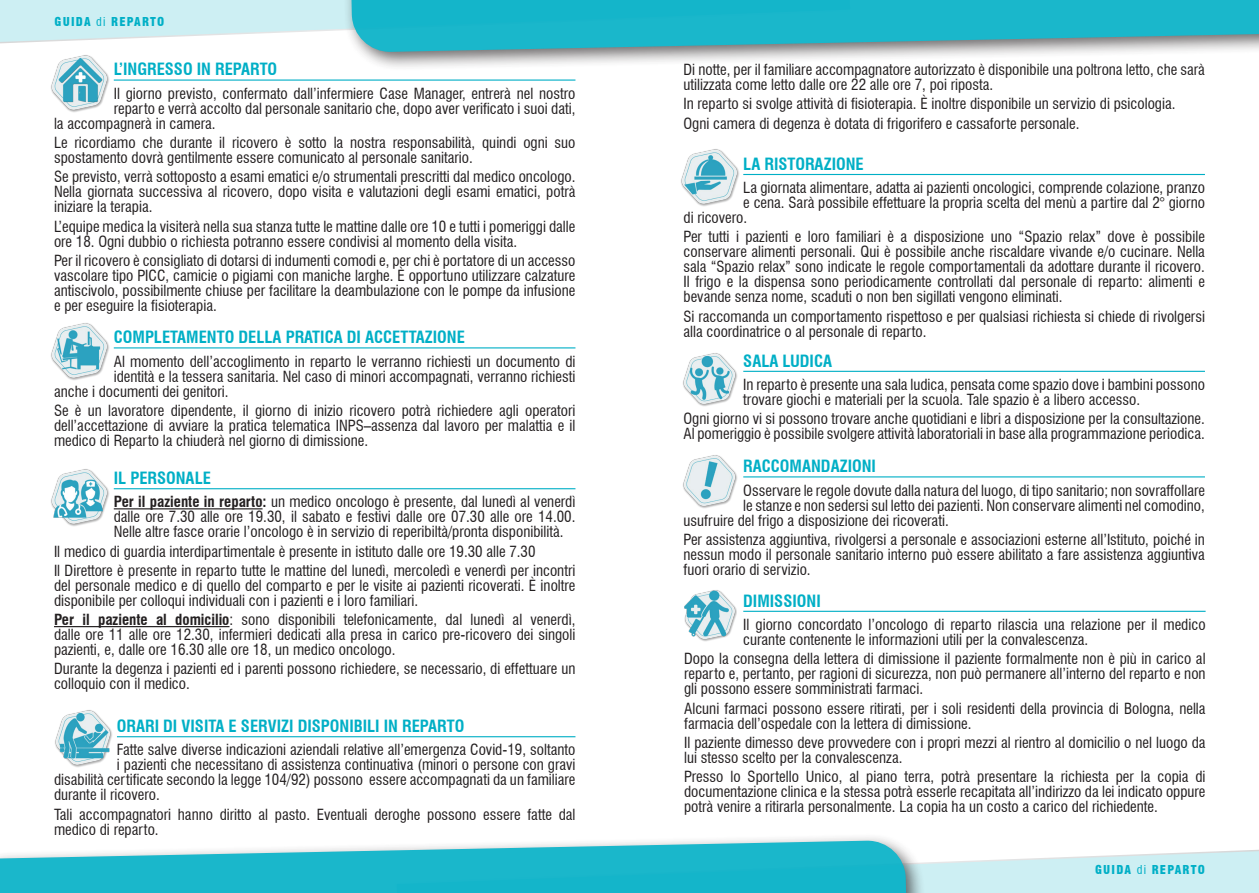
<style>
.page{position:relative;width:1259px;height:893px;background:#fff}
.page>*{position:absolute;margin:0;border:0;box-sizing:border-box;transform-origin:0 0}
.t1{font:700 condensed 16.5px "Swiss 721 BT";color:#00afc6}
.t2{font:condensed 15px/15px "Swiss 721 BT";color:#231f20}
.t3{font:900 condensed 12px "Swiss 721 BT";letter-spacing:.1em;color:#00afc6}
.s1{font-weight:400}
.s2{font-weight:700}
</style>
<div class="page">
<svg style="left:927px;top:849px;width:332px;height:44px"></svg>
<div style="left:0;top:833px;width:927px;height:60px;background:#231f20;opacity:.75"></div>
<svg style="left:0;top:840px;width:907px;height:53px;background:#40c1d2"></svg>
<svg style="left:0;top:0;width:343px;height:44px"></svg>
<div style="left:343px;top:0;width:916px;height:72px;background:#231f20;opacity:.75"></div>
<svg style="left:350px;top:0;width:909px;height:52px;background:#33b5c6"></svg>
<img style="left:51px;top:55px;width:58px;height:57px">
<img style="left:51px;top:323px;width:58px;height:57px">
<img style="left:681px;top:149px;width:58px;height:57px">
<img style="left:683px;top:455px;width:54px;height:53px">
<img style="left:683px;top:353px;width:54px;height:53px">
<img style="left:684px;top:590px;width:52px;height:52px">
<img style="left:51px;top:469px;width:58px;height:57px">
<img style="left:55px;top:710px;width:57px;height:57px">
<hr style="left:114px;top:80px;width:461px;height:1px;background:#00afc6">
<hr style="left:114px;top:347px;width:461px;height:1px;background:#00afc6">
<hr style="left:743px;top:174px;width:462px;height:1px;background:#00afc6">
<hr style="left:743px;top:476px;width:462px;height:1px;background:#00afc6">
<hr style="left:743px;top:371px;width:462px;height:1px;background:#00afc6">
<hr style="left:743px;top:611px;width:462px;height:1px;background:#00afc6">
<hr style="left:114px;top:488px;width:461px;height:1px;background:#00afc6">
<hr style="left:114px;top:508px;width:148px;height:1px;background:#231f20">
<hr style="left:54px;top:626px;width:175px;height:1px;background:#231f20">
<hr style="left:117px;top:736px;width:458px;height:1px;background:#00afc6">
<p class="t3" style="left:55px;top:15px;width:111px">GUIDA <span class="s1">di</span> REPARTO</p>
<p class="t1" style="left:114px;top:59px;width:165px">L’INGRESSO IN REPARTO</p>
<p class="t2" style="left:114px;top:86px;width:463px">Il giorno previsto, confermato dall’infermiere Case Manager, entrerà nel nostro</p>
<p class="t2" style="left:114px;top:101px;width:463px">reparto e verrà accolto dal personale sanitario che, dopo aver verificato i suoi dati,</p>
<p class="t2" style="left:54px;top:116px;width:163px">la accompagnerà in camera.</p>
<p class="t2" style="left:54px;top:135px;width:523px">Le ricordiamo che durante il ricovero è sotto la nostra responsabilità, quindi ogni suo spostamento dovrà gentilmente essere comunicato al personale sanitario.</p>
<p class="t2" style="left:54px;top:169px;width:523px;text-align:justify">Se previsto, verrà sottoposto a esami ematici e/o strumentali prescritti dal medico oncologo.<br>Nella giornata successiva al ricovero, dopo visita e valutazioni degli esami ematici, potrà iniziare la terapia.</p>
<p class="t2" style="left:54px;top:219px;width:523px">L’equipe medica la visiterà nella sua stanza tutte le mattine dalle ore 10 e tutti i pomeriggi dalle ore 18. Ogni dubbio o richiesta potranno essere condivisi al momento della visita.</p>
<p class="t2" style="left:54px;top:253px;width:523px;text-align:justify">Per il ricovero è consigliato di dotarsi di indumenti comodi e, per chi è portatore di un accesso vascolare tipo PICC, camicie o pigiami con maniche larghe. È opportuno utilizzare calzature antiscivolo, possibilmente chiuse per facilitare la deambulazione con le pompe da infusione e per eseguire la fisioterapia.</p>
<p class="t1" style="left:114px;top:327px;width:353px">COMPLETAMENTO DELLA PRATICA DI ACCETTAZIONE</p>
<p class="t2" style="left:114px;top:354px;width:463px">Al momento dell’accoglimento in reparto le verranno richiesti un documento di</p>
<p class="t2" style="left:114px;top:369px;width:463px">identità e la tessera sanitaria. Nel caso di minori accompagnati, verranno richiesti</p>
<p class="t2" style="left:54px;top:384px;width:176px">anche i documenti dei genitori.</p>
<p class="t2" style="left:54px;top:403px;width:523px;text-align:justify">Se è un lavoratore dipendente, il giorno di inizio ricovero potrà richiedere agli operatori dell’accettazione di avviare la pratica telematica INPS–assenza dal lavoro per malattia e il medico di Reparto la chiuderà nel giorno di dimissione.</p>
<p class="t1" style="left:114px;top:468px;width:99px">IL PERSONALE</p>
<p class="t2" style="left:114px;top:494px;width:463px;text-align:justify"><span class="s2">Per il paziente in reparto:</span> un medico oncologo è presente, dal lunedì al venerdì dalle ore 7.30 alle ore 19.30, il sabato e festivi dalle ore 07.30 alle ore 14.00.<br>Nelle altre fasce orarie l’oncologo è in servizio di reperibiltà/pronta disponibilità.</p>
<p class="t2" style="left:54px;top:542px;width:523px;line-height:19.2px">Il medico di guardia interdipartimentale è presente in istituto dalle ore 19.30 alle 7.30<br>Il Direttore è presente in reparto tutte le mattine del lunedì, mercoledì e venerdì per incontri</p>
<p class="t2" style="left:54px;top:578px;width:523px">del personale medico e di quello del comparto e per le visite ai pazienti ricoverati. È inoltre disponibile per colloqui individuali con i pazienti e i loro familiari.</p>
<p class="t2" style="left:54px;top:612px;width:523px;text-align:justify"><span class="s2">Per il paziente al domicilio</span>: sono disponibili telefonicamente, dal lunedì al venerdì, dalle ore 11 alle ore 12.30, infermieri dedicati alla presa in carico pre-ricovero dei singoli pazienti, e, dalle ore 16.30 alle ore 18, un medico oncologo.</p>
<p class="t2" style="left:54px;top:661px;width:523px">Durante la degenza i pazienti ed i parenti possono richiedere, se necessario, di effettuare un colloquio con il medico.</p>
<p class="t1" style="left:117px;top:716px;width:349px">ORARI DI VISITA E SERVIZI DISPONIBILI IN REPARTO</p>
<p class="t2" style="left:117px;top:742px;width:460px">Fatte salve diverse indicazioni aziendali relative all’emergenza Covid-19, soltanto</p>
<p class="t2" style="left:117px;top:757px;width:460px">i pazienti che necessitano di assistenza continuativa (minori o persone con gravi</p>
<p class="t2" style="left:54px;top:772px;width:523px">disabilità certificate secondo la legge 104/92) possono essere accompagnati da un familiare</p>
<p class="t2" style="left:54px;top:787px;width:107px">durante il ricovero.</p>
<p class="t2" style="left:54px;top:807px;width:523px">Tali accompagnatori hanno diritto al pasto. Eventuali deroghe possono essere fatte dal medico di reparto.</p>
<p class="t2" style="left:683px;top:62px;width:523px">Di notte, per il familiare accompagnatore autorizzato è disponibile una poltrona letto, che sarà utilizzata come letto dalle ore 22 alle ore 7, poi riposta.</p>
<p class="t2" style="left:683px;top:94px;width:493px;line-height:19.2px">In reparto si svolge attività di fisioterapia. È inoltre disponibile un servizio di psicologia.<br>Ogni camera di degenza è dotata di frigorifero e cassaforte personale.</p>
<p class="t1" style="left:743px;top:154px;width:122px">LA RISTORAZIONE</p>
<p class="t2" style="left:743px;top:180px;width:463px">La giornata alimentare, adatta ai pazienti oncologici, comprende colazione, pranzo</p>
<p class="t2" style="left:743px;top:195px;width:463px">e cena. Sarà possibile effettuare la propria scelta del menù a partire dal 2° giorno</p>
<p class="t2" style="left:683px;top:210px;width:65px">di ricovero.</p>
<p class="t2" style="left:683px;top:229px;width:523px;text-align:justify">Per tutti i pazienti e loro familiari è a disposizione uno “Spazio relax” dove è possibile conservare alimenti personali. Qui è possibile anche riscaldare vivande e/o cucinare. Nella sala “Spazio relax” sono indicate le regole comportamentali da adottare durante il ricovero.<br>Il frigo e la dispensa sono periodicamente controllati dal personale di reparto: alimenti e bevande senza nome, scaduti o non ben sigillati vengono eliminati.</p>
<p class="t2" style="left:683px;top:309px;width:523px">Si raccomanda un comportamento rispettoso e per qualsiasi richiesta si chiede di rivolgersi alla coordinatrice o al personale di reparto.</p>
<p class="t1" style="left:743px;top:351px;width:90px">SALA LUDICA</p>
<p class="t2" style="left:743px;top:377px;width:463px">In reparto è presente una sala ludica, pensata come spazio dove i bambini possono trovare giochi e materiali per la scuola. Tale spazio è a libero accesso.</p>
<p class="t2" style="left:683px;top:411px;width:523px">Ogni giorno vi si possono trovare anche quotidiani e libri a disposizione per la consultazione.<br>Al pomeriggio è possibile svolgere attività laboratoriali in base alla programmazione periodica.</p>
<p class="t1" style="left:743px;top:456px;width:134px">RACCOMANDAZIONI</p>
<p class="t2" style="left:743px;top:483px;width:463px">Osservare le regole dovute dalla natura del luogo, di tipo sanitario; non sovraffollare</p>
<p class="t2" style="left:743px;top:498px;width:463px">le stanze e non sedersi sul letto dei pazienti. Non conservare alimenti nel comodino,</p>
<p class="t2" style="left:683px;top:513px;width:267px">usufruire del frigo a disposizione dei ricoverati.</p>
<p class="t2" style="left:683px;top:532px;width:523px;text-align:justify">Per assistenza aggiuntiva, rivolgersi a personale e associazioni esterne all’Istituto, poiché in nessun modo il personale sanitario interno può essere abilitato a fare assistenza aggiuntiva fuori orario di servizio.</p>
<p class="t1" style="left:743px;top:591px;width:79px">DIMISSIONI</p>
<p class="t2" style="left:743px;top:617px;width:464px">Il giorno concordato l’oncologo di reparto rilascia una relazione per il medico curante contenente le informazioni utili per la convalescenza.</p>
<p class="t2" style="left:684px;top:651px;width:523px;text-align:justify">Dopo la consegna della lettera di dimissione il paziente formalmente non è più in carico al reparto e, pertanto, per ragioni di sicurezza, non può permanere all’interno del reparto e non gli possono essere somministrati farmaci.</p>
<p class="t2" style="left:684px;top:700px;width:523px">Alcuni farmaci possono essere ritirati, per i soli residenti della provincia di Bologna, nella farmacia dell’ospedale con la lettera di dimissione.</p>
<p class="t2" style="left:684px;top:735px;width:523px">Il paziente dimesso deve provvedere con i propri mezzi al rientro al domicilio o nel luogo da lui stesso scelto per la convalescenza.</p>
<p class="t2" style="left:684px;top:769px;width:523px;text-align:justify">Presso lo Sportello Unico, al piano terra, potrà presentare la richiesta per la copia di documentazione clinica e la stessa potrà esserle recapitata all’indirizzo da lei indicato oppure potrà venire a ritirarla personalmente. La copia ha un costo a carico del richiedente.</p>
<p class="t3" style="left:1095px;top:863px;width:111px">GUIDA <span class="s1">di</span> REPARTO</p>
</div>
